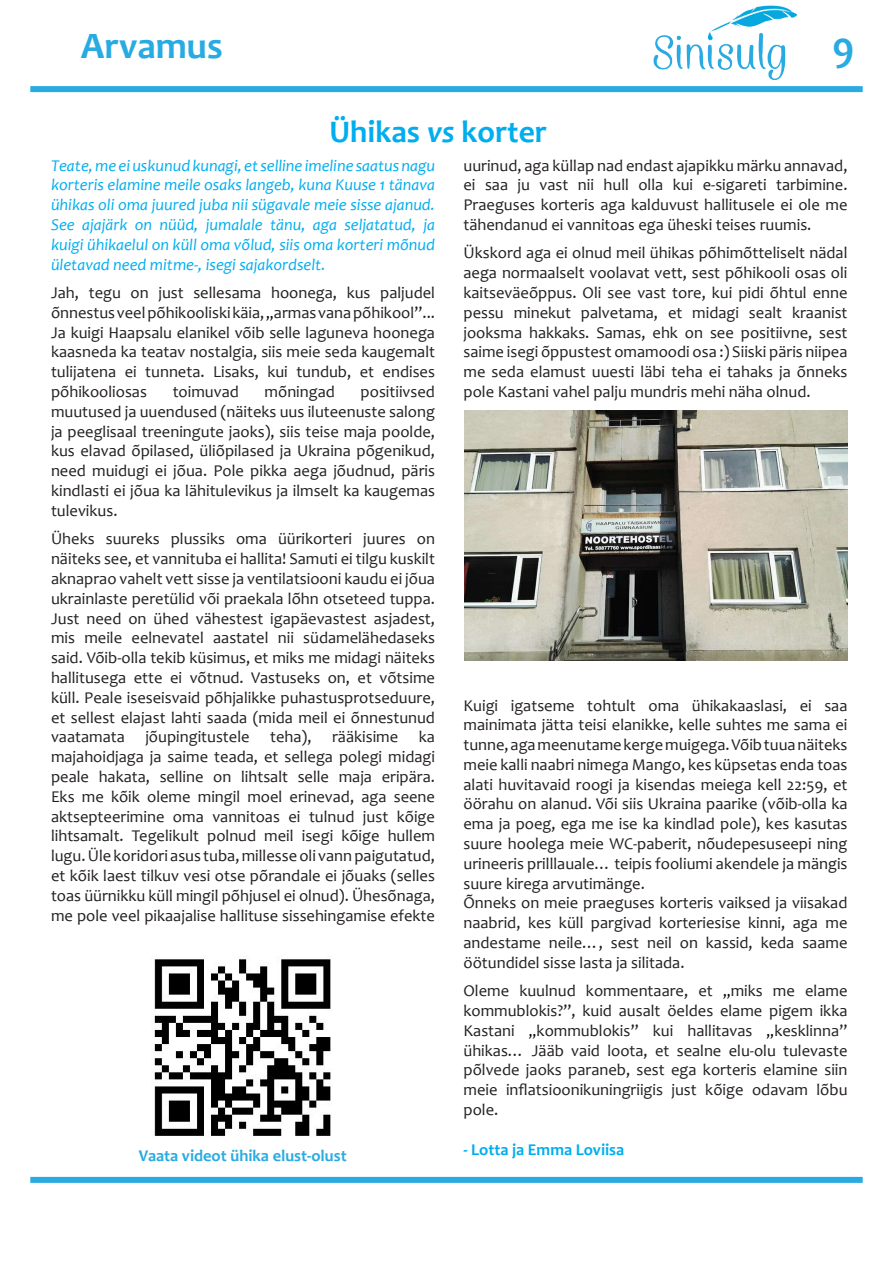
<style>
.page{position:relative;width:893px;height:1263px;background:#fff}
.page>*{position:absolute;margin:0;border:0;box-sizing:border-box;transform-origin:0 0}
.t1{font:700 42px "Candara";color:#29abe2}
.t2{font:700 37.5px "Candara";color:#28abe2}
.t3{font:700 31.5px "Candara";color:#00aeef}
.t4{font:16.5px/19.8px "Candara";color:#231f20;text-align:justify}
.t5{font:italic 16.5px/19.8px "Candara";color:#00aeef;text-align:justify}
.t6{font:700 16.5px "Candara";color:#29abe2}
.t7{font:700 16.5px "Candara";color:#00aeef}
.s1{font-style:italic}
.s2{font-size:15px;color:#000}
</style>
<div class="page">
<div style="left:30px;top:1177px;width:833px;height:6px;background:#29abe2"></div>
<div style="left:30px;top:86px;width:833px;height:6px;background:#29abe2"></div>
<img style="left:154px;top:959px;width:177px;height:177px">
<img style="left:464px;top:410px;width:383px;height:251px">
<img style="left:653px;top:5px;width:144px;height:75px">
<p class="t2" style="left:81px;top:22px;width:144px">Arvamus</p>
<p class="t1" style="left:832px;top:20px;width:24px">9</p>
<p class="t3" style="left:330px;top:112px;width:219px">Ühikas <span class="s1">vs</span> korter</p>
<p class="t5" style="left:51px;top:155px;width:385px">Teate, me ei uskunud kunagi, et selline imeline saatus nagu korteris elamine meile osaks langeb, kuna Kuuse 1 tänava ühikas oli oma juured juba nii sügavale meie sisse ajanud.<br>See ajajärk on nüüd, jumalale tänu, aga seljatatud, ja kuigi ühikaelul on küll oma võlud, siis oma korteri mõnud ületavad need mitme-, isegi sajakordselt.</p>
<p class="t4" style="left:51px;top:283px;width:385px">Jah, tegu on just sellesama hoonega, kus paljudel õnnestus veel põhikooliski käia, <span class="s2">„</span>armas vana põhikool”...<br>Ja kuigi Haapsalu elanikel võib selle laguneva hoonega kaasneda ka teatav nostalgia, siis meie seda kaugemalt tulijatena ei tunneta. Lisaks, kui tundub, et endises põhikooliosas</p>
<p class="t4" style="left:463px;top:155px;width:385px">uurinud, aga küllap nad endast ajapikku märku annavad, ei saa ju vast nii hull olla kui e-sigareti tarbimine.<br>Praeguses korteris aga kalduvust hallitusele ei ole me tähendanud ei vannitoas ega üheski teises ruumis.</p>
<p class="t4" style="left:463px;top:243px;width:385px">Ükskord aga ei olnud meil ühikas põhimõtteliselt nädal aega normaalselt voolavat vett, sest põhikooli osas oli kaitseväeõppus. Oli see vast tore, kui pidi õhtul enne pessu minekut palvetama, et midagi sealt kraanist jooksma hakkaks. Samas, ehk on see positiivne, sest saime isegi õppustest omamoodi osa :) Siiski päris niipea me seda elamust uuesti läbi teha ei tahaks ja õnneks pole Kastani vahel palju mundris mehi näha olnud.</p>
<p class="t4" style="left:173px;top:382px;width:68px">toimuvad</p>
<p class="t4" style="left:265px;top:382px;width:72px">mõningad</p>
<p class="t4" style="left:51px;top:382px;width:385px;text-indent:310px">positiivsed muutused ja uuendused (näiteks uus iluteenuste salong ja peeglisaal treeningute jaoks), siis teise maja poolde, kus elavad õpilased, üliõpilased ja Ukraina põgenikud, need muidugi ei jõua. Pole pikka aega jõudnud, päris kindlasti ei jõua ka lähitulevikus ja ilmselt ka kaugemas tulevikus.</p>
<p class="t4" style="left:51px;top:529px;width:386px">Üheks suureks plussiks oma üürikorteri juures on näiteks see, et vannituba ei hallita! Samuti ei tilgu kuskilt aknaprao vahelt vett sisse ja ventilatsiooni kaudu ei jõua ukrainlaste peretülid või praekala lõhn otseteed tuppa.<br>Just need on ühed vähestest igapäevastest asjadest, mis meile eelnevatel aastatel nii südamelähedaseks said. Võib-olla tekib küsimus, et miks me midagi näiteks hallitusega ette ei võtnud. Vastuseks on, et võtsime küll. Peale iseseisvaid põhjalikke puhastusprotseduure, et sellest elajast lahti saada (mida meil ei õnnestunud vaatamata jõupingitustele teha), rääkisime ka majahoidjaga ja saime teada, et sellega polegi midagi peale hakata, selline on lihtsalt selle maja eripära.<br>Eks me kõik oleme mingil moel erinevad, aga seene aktsepteerimine oma vannitoas ei tulnud just kõige lihtsamalt. Tegelikult polnud meil isegi kõige hullem lugu. Üle koridori asus tuba, millesse oli vann paigutatud, et kõik laest tilkuv vesi otse põrandale ei jõuaks (selles toas üürnikku küll mingil põhjusel ei olnud). Ühesõnaga, me pole veel pikaajalise hallituse sissehingamise efekte</p>
<p class="t4" style="left:463px;top:695px;width:385px">Kuigi igatseme tohtult oma ühikakaaslasi, ei saa mainimata jätta teisi elanikke, kelle suhtes me sama ei tunne, aga meenutame kerge muigega. Võib tuua näiteks meie kalli naabri nimega Mango, kes küpsetas enda toas alati huvitavaid roogi ja kisendas meiega kell 22:59, et öörahu on alanud. Või siis Ukraina paarike (võib-olla ka ema ja poeg, ega me ise ka kindlad pole), kes kasutas suure hoolega meie WC-paberit, nõudepesuseepi ning urineeris prilllauale… teipis fooliumi akendele ja mängis suure kirega arvutimänge.</p>
<p class="t4" style="left:463px;top:893px;width:385px">Õnneks on meie praeguses korteris vaiksed ja viisakad naabrid, kes küll pargivad korteriesise kinni, aga me andestame neile…, sest neil on kassid, keda saame öötundidel sisse lasta ja silitada.</p>
<p class="t4" style="left:463px;top:981px;width:385px">Oleme kuulnud kommentaare, et <span class="s2">„</span>miks me elame kommublokis?”, kuid ausalt öeldes elame pigem ikka Kastani <span class="s2">„</span>kommublokis’’ kui hallitavas <span class="s2">„</span>kesklinna” ühikas… Jääb vaid loota, et sealne elu-olu tulevaste põlvede jaoks paraneb, sest ega korteris elamine siin meie inflatsioonikuningriigis just kõige odavam lõbu pole.</p>
<p class="t7" style="left:463px;top:1139px;width:162px">- Lotta ja Emma Loviisa</p>
<p class="t6" style="left:139px;top:1145px;width:209px">Vaata videot ühika elust-olust</p>
</div>
